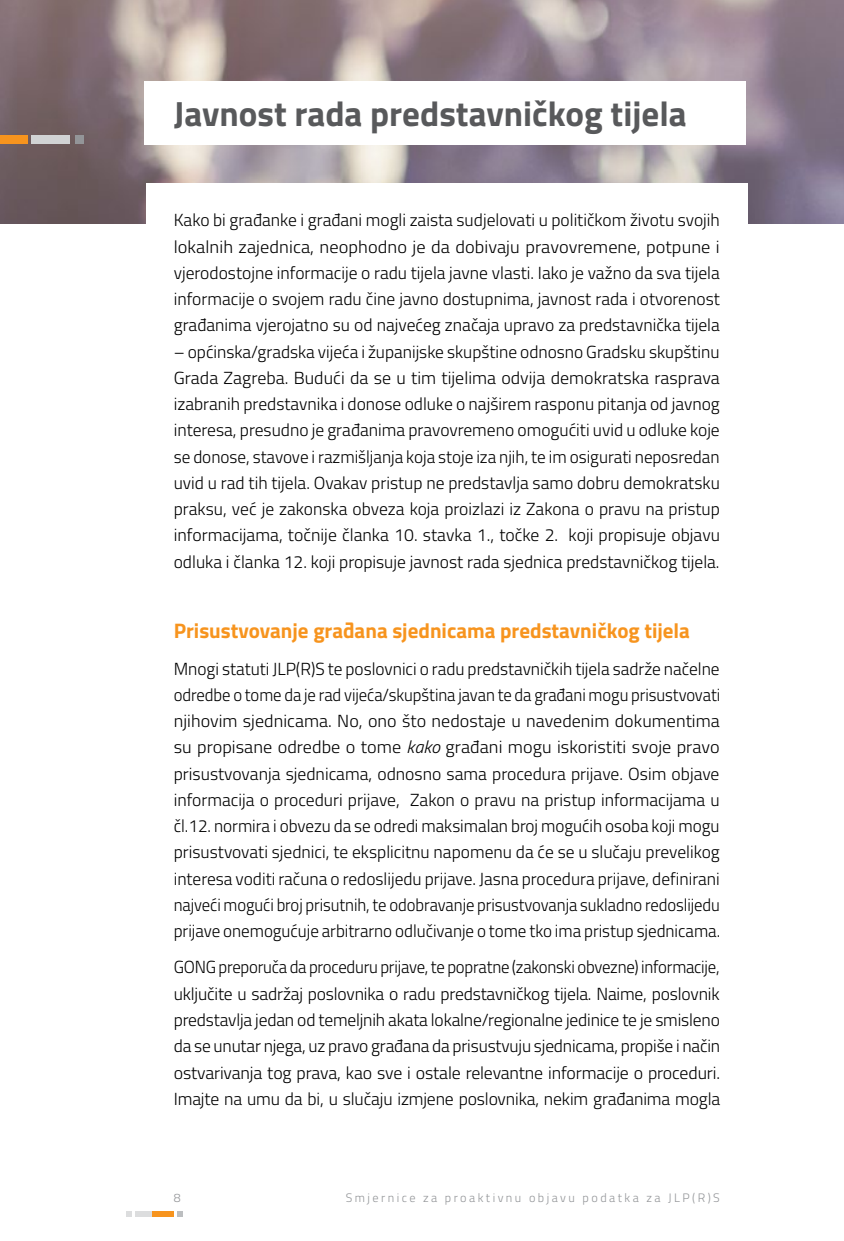
<style>
.page{position:relative;width:844px;height:1241px;background:#fff}
.page>*{position:absolute;margin:0;border:0;box-sizing:border-box;transform-origin:0 0}
.t1{font:700 35px "Titillium";color:#58595b}
.t2{font:700 21px "Titillium";color:#f7941e}
.t3{font:300 17.5px/26.2px "Titillium";color:#000;text-align:justify}
.t4{font:300 17.5px/26.2px "Titillium";color:#000;text-align:justify;scale:.96 1}
.t5{font:300 12.25px "Titillium";letter-spacing:.2em;color:#939598}
.s1{font-style:italic}
</style>
<div class="page">
<div style="left:151px;top:1210px;width:23px;height:6px;background:#f7941e"></div>
<div style="left:135px;top:1210px;width:16px;height:6px;background:#dcddde"></div>
<svg style="left:126px;top:1211px;width:5px;height:5px"></svg>
<svg style="left:177px;top:1211px;width:6px;height:5px"></svg>
<img style="left:0;top:0;width:843px;height:223px">
<div style="left:32px;top:135px;width:38px;height:9px;background:#d1d3d4"></div>
<div style="left:75px;top:135px;width:9px;height:9px;background:#939598"></div>
<div style="left:0;top:135px;width:27px;height:9px;background:#f7941e"></div>
<div style="left:144px;top:81px;width:601px;height:63px;background:#fff"></div>
<div style="left:146px;top:183px;width:601px;height:63px;background:#fff"></div>
<h1 class="t1" style="left:174px;top:86px;width:514px">Javnost rada predstavničkog tijela</h1>
<p class="t3" style="left:174px;top:206px;width:547px">Kako bi građanke i građani mogli zaista sudjelovati u političkom životu svojih lokalnih zajednica, neophodno je da dobivaju pravovremene, potpune i vjerodostojne informacije o radu tijela javne vlasti. Iako je važno da sva tijela informacije o svojem radu čine javno dostupnima, javnost rada i otvorenost građanima vjerojatno su od najvećeg značaja upravo za predstavnička tijela</p>
<p class="t3" style="left:174px;top:337px;width:547px">– općinska/gradska vijeća i županijske skupštine odnosno Gradsku skupštinu Grada Zagreba. Budući da se u tim tijelima odvija demokratska rasprava izabranih predstavnika i donose odluke o najširem rasponu pitanja od javnog interesa, presudno je građanima pravovremeno omogućiti uvid u odluke koje se donose, stavove i razmišljanja koja stoje iza njih, te im osigurati neposredan uvid u rad tih tijela. Ovakav pristup ne predstavlja samo dobru demokratsku praksu, već je zakonska obveza koja proizlazi iz Zakona o pravu na pristup informacijama, točnije članka 10. stavka 1., točke 2. koji propisuje objavu odluka i članka 12. koji propisuje javnost rada sjednica predstavničkog tijela.</p>
<p class="t2" style="left:174px;top:615px;width:517px">Prisustvovanje građana sjednicama predstavničkog tijela</p>
<p class="t3" style="left:174px;top:654px;width:548px">Mnogi statuti JLP(R)S te poslovnici o radu predstavničkih tijela sadrže načelne odredbe o tome da je rad vijeća/skupština javan te da građani mogu prisustvovati njihovim sjednicama. No, ono što nedostaje u navedenim dokumentima su propisane odredbe o tome <span class="s1">kako</span> građani mogu iskoristiti svoje pravo prisustvovanja sjednicama, odnosno sama procedura prijave. Osim objave informacija o proceduri prijave, Zakon o pravu na pristup informacijama u čl.12. normira i obvezu da se odredi maksimalan broj mogućih osoba koji mogu prisustvovati sjednici, te eksplicitnu napomenu da će se u slučaju prevelikog interesa voditi računa o redoslijedu prijave. Jasna procedura prijave, definirani najveći mogući broj prisutnih, te odobravanje prisustvovanja sukladno redoslijedu prijave onemogućuje arbitrarno odlučivanje o tome tko ima pristup sjednicama.</p>
<p class="t4" style="left:174px;top:953px;width:570px">GONG preporuča da proceduru prijave, te popratne (zakonski obvezne) informacije, uključite u sadržaj poslovnika o radu predstavničkog tijela. Naime, poslovnik predstavlja jedan od temeljnih akata lokalne/regionalne jedinice te je smisleno da se unutar njega, uz pravo građana da prisustvuju sjednicama, propiše i način ostvarivanja tog prava, kao sve i ostale relevantne informacije o proceduri.<br>Imajte na umu da bi, u slučaju izmjene poslovnika, nekim građanima mogla</p>
<p class="t5" style="left:174px;top:1188px;width:8px">8</p>
<p class="t5" style="left:345px;top:1188px;width:375px">Smjernice za proaktivnu objavu podatka za JLP(R)S</p>
</div>
